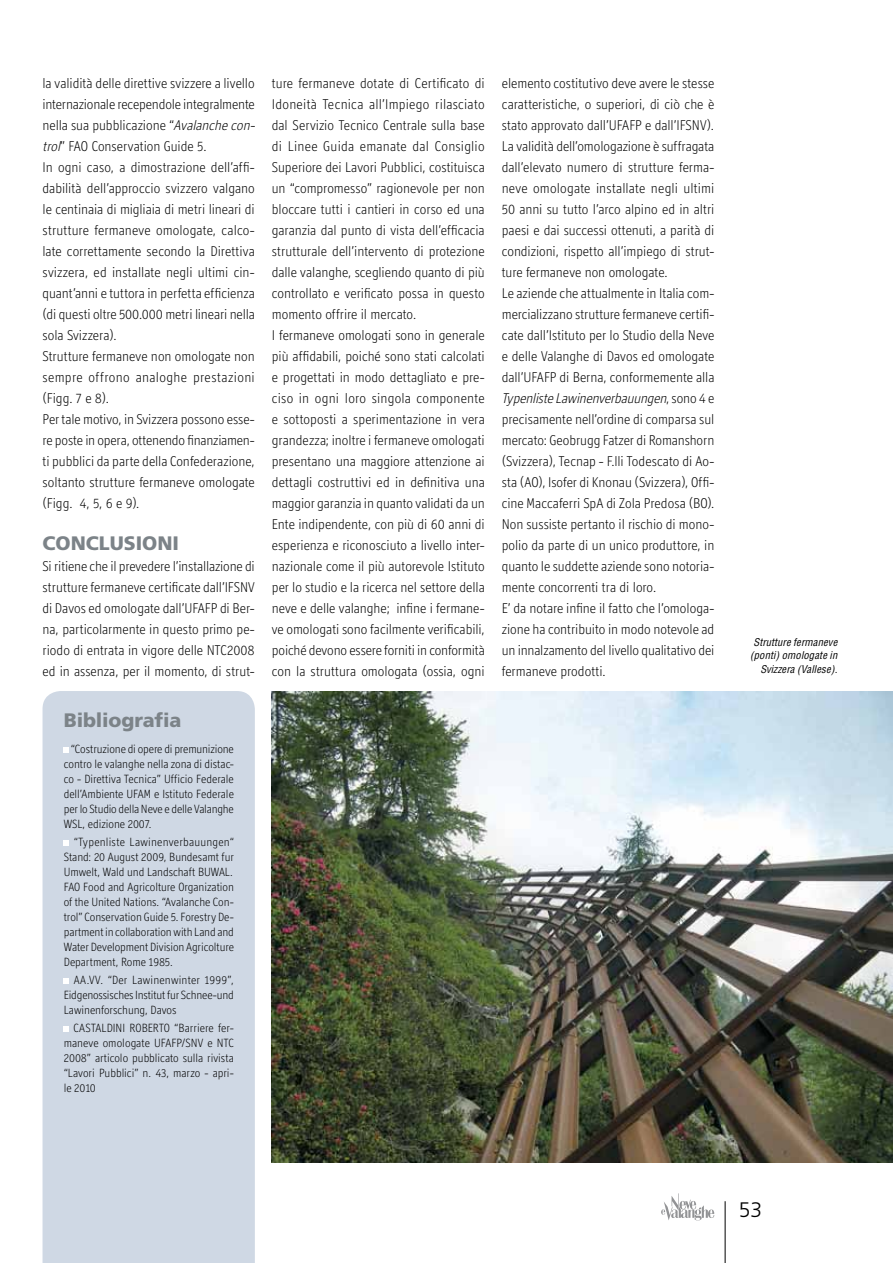
<style>
.page{position:relative;width:893px;height:1263px;background:#fff}
.page>*{position:absolute;margin:0;border:0;box-sizing:border-box;transform-origin:0 0}
.t1{font:300 21px "Frutiger";color:#000}
.t2{font:900 19.5px "Frutiger";color:#7c8388}
.t3{font:300 14.25px/21px "Officina Display ITC";color:#000}
.t4{font:300 12px/15px "Officina Display ITC";letter-spacing:-.005em;color:#000;text-align:justify}
.t5{font:italic condensed 10.5px/13.5px "Helvetica";letter-spacing:.015em;color:#000;text-align:right}
.s1{font-style:italic}
</style>
<div class="page">
<hr style="left:725px;top:1201px;width:1px;height:62px;background:#000">
<svg style="left:661px;top:1193px;width:53px;height:27px"></svg>
<div style="left:43px;top:691px;width:212px;height:572px;background:#cfd8e4"></div>
<img style="left:272px;top:691px;width:621px;height:471px">
<svg style="left:64px;top:748px;width:5px;height:5px"></svg>
<svg style="left:64px;top:841px;width:5px;height:5px"></svg>
<svg style="left:64px;top:979px;width:5px;height:5px"></svg>
<svg style="left:64px;top:1027px;width:5px;height:5px"></svg>
<p class="t3" style="left:43px;top:72px;width:217px">la validità delle direttive svizzere a livello internazionale recependole integralmente nella sua pubblicazione “<span class="s1">Avalanchecon&shy;trol</span>” FAO Conservation Guide 5.<br>In ogni caso, a dimostrazione dell’affi&shy;dabilità dell’approccio svizzero valgano le centinaia di migliaia di metri lineari di strutture fermaneve omologate, calco&shy;late correttamente secondo la Direttiva svizzera, ed installate negli ultimi cin&shy;quant’anni e tuttora in perfetta efficienza (di questi oltre 500.000 metri lineari nella sola Svizzera).<br>Strutture fermaneve non omologate non sempre offrono analoghe prestazioni (Figg. 7 e 8).<br>Per tale motivo, in Svizzera possono esse&shy;re poste in opera, ottenendo finanziamen&shy;ti pubblici da parte della Confederazione, soltanto strutture fermaneve omologate (Figg. 4, 5, 6 e 9).</p>
<h2 class="t2" style="left:43px;top:531px;width:138px">CONCLUSIONI</h2>
<p class="t3" style="left:43px;top:555px;width:214px;text-align:justify">Si ritiene che il prevedere l’installazione di strutture fermaneve certificate dall’IFSNV di Davos ed omologate dall’UFAFP di Ber&shy;na, particolarmente in questo primo pe&shy;riodo di entrata in vigore delle NTC2008 ed in assenza, per il momento, di strut-</p>
<h2 class="t2" style="left:64px;top:709px;width:119px">Bibliografia</h2>
<p class="t4" style="left:64px;top:741px;width:172px;text-indent:7px">“Costruzione di opere di premunizione contro le valanghe nella zona di distac&shy;co - Direttiva Tecnica” Ufficio Federale dell’Ambiente UFAM e Istituto Federale per lo Studio della Neve e delle Valanghe WSL, edizione 2007.</p>
<p class="t4" style="left:64px;top:834px;width:172px;text-indent:10px">“Typenliste Lawinenverbauungen“ Stand: 20 August 2009, Bundesamt fur Umwelt, Wald und Landschaft BUWAL.<br>FAO Food and Agricolture Organization of the United Nations. “Avalanche Con&shy;trol” Conservation Guide 5. Forestry De&shy;partment in collaboration with Land and Water Development Division Agricolture Department, Rome 1985.</p>
<p class="t4" style="left:64px;top:972px;width:172px;text-indent:10px">AA.VV. “Der Lawinenwinter 1999”, Eidgenossisches Institut fur Schnee-und Lawinenforschung, Davos</p>
<p class="t4" style="left:64px;top:1020px;width:172px;text-indent:10px">CASTALDINI ROBERTO “Barriere fer&shy;maneve omologate UFAFP/SNV e NTC 2008” articolo pubblicato sulla rivista “Lavori Pubblici” n. 43, marzo - apri&shy;le 2010</p>
<p class="t3" style="left:272px;top:72px;width:214px">ture fermaneve dotate di Certificato di Idoneità Tecnica all’Impiego rilasciato dal Servizio Tecnico Centrale sulla base di Linee Guida emanate dal Consiglio Superiore dei Lavori Pubblici, costituisca un “compromesso” ragionevole per non bloccare tutti i cantieri in corso ed una garanzia dal punto di vista dell’efficacia strutturale dell’intervento di protezione dalle valanghe, scegliendo quanto di più controllato e verificato possa in questo momento offrire il mercato.<br>I fermaneve omologati sono in generale più affidabili, poiché sono stati calcolati e progettati in modo dettagliato e pre&shy;ciso in ogni loro singola componente e sottoposti a sperimentazione in vera grandezza; inoltre i fermaneve omologati presentano una maggiore attenzione ai dettagli costruttivi ed in definitiva una maggior garanzia in quanto validati da un Ente indipendente, con più di 60 anni di esperienza e riconosciuto a livello inter&shy;nazionale come il più autorevole Istituto per lo studio e la ricerca nel settore della neve e delle valanghe; infine i fermane&shy;ve omologati sono facilmente verificabili, poiché devono essere forniti in conformità con la struttura omologata (ossia, ogni</p>
<p class="t3" style="left:502px;top:72px;width:214px">elemento costitutivo deve avere le stesse caratteristiche, o superiori, di ciò che è stato approvato dall’UFAFP e dall’IFSNV).<br>La validità dell’omologazione è suffragata dall’elevato numero di strutture ferma&shy;neve omologate installate negli ultimi 50 anni su tutto l’arco alpino ed in altri paesi e dai successi ottenuti, a parità di condizioni, rispetto all’impiego di strut&shy;ture fermaneve non omologate.<br>Le aziende che attualmente in Italia com&shy;mercializzano strutture fermaneve certifi&shy;cate dall’Istituto per lo Studio della Neve e delle Valanghe di Davos ed omologate dall’UFAFP di Berna, conformemente alla <span class="s1">TypenlisteLawinenverbauungen</span>, s o n o 4 e precisamente nell’ordine di comparsa sul mercato: Geobrugg Fatzer di Romanshorn (Svizzera), Tecnap - F.lli Todescato di Ao&shy;sta (AO), Isofer di Knonau (Svizzera), Offi&shy;cine Maccaferri SpA di Zola Predosa (BO).<br>Non sussiste pertanto il rischio di mono&shy;polio da parte di un unico produttore, in quanto le suddette aziende sono notoria&shy;mente concorrenti tra di loro.<br>E’ da notare infine il fatto che l’omologa&shy;zione ha contribuito in modo notevole ad un innalzamento del livello qualitativo dei fermaneve prodotti.</p>
<p class="t5" style="left:750px;top:635px;width:89px">Strutture fermaneve (ponti) omologate in<br>Svizzera (Vallese).</p>
<h1 class="t1" style="left:739px;top:1198px;width:25px">53</h1>
</div>
